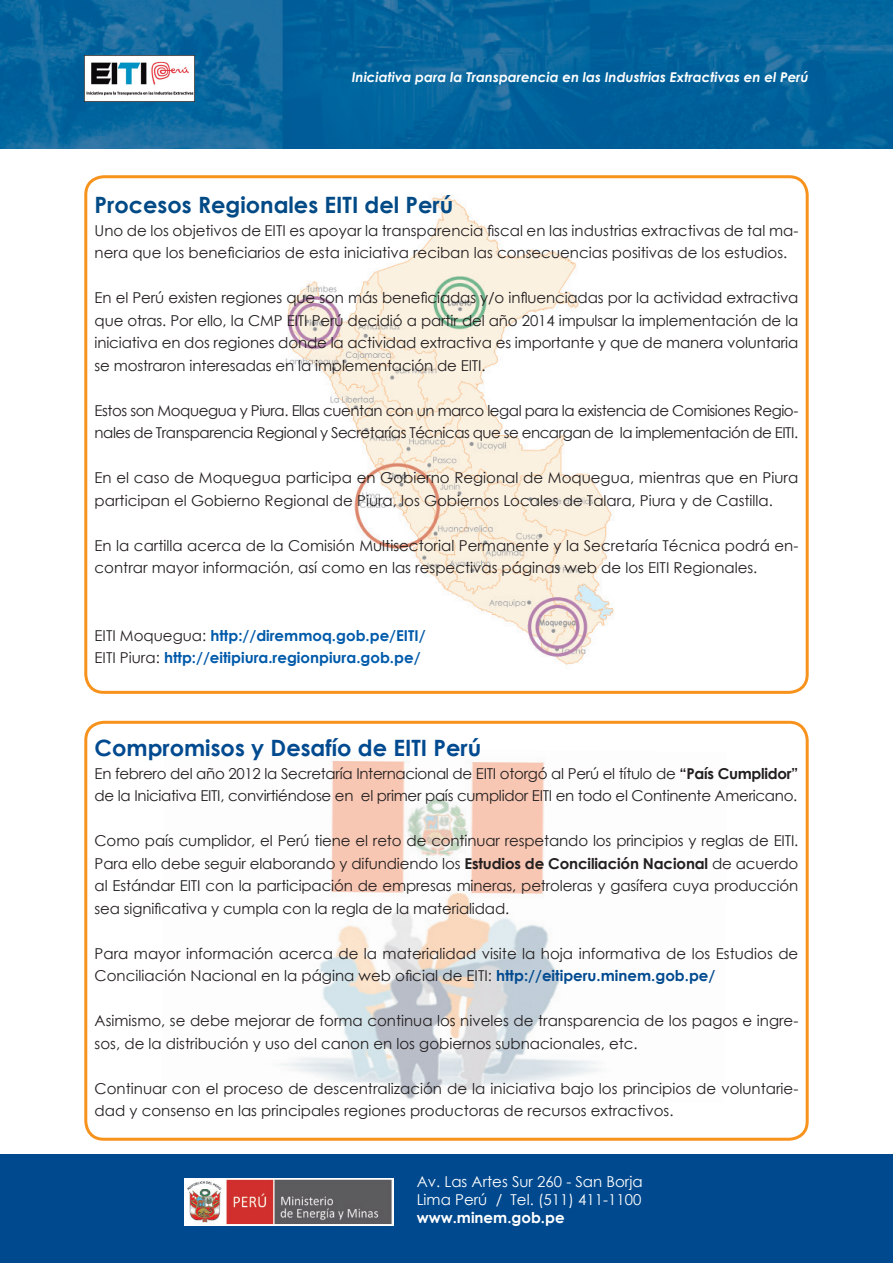
<style>
.page{position:relative;width:893px;height:1263px;background:#fff}
.page>*{position:absolute;margin:0;border:0;box-sizing:border-box;transform-origin:0 0}
.t1{font:700 22.5px "Century Gothic";color:#014a86}
.t2{font:700 22.5px "Century Gothic";color:#014a90}
.t3{font:15px/22.5px "Century Gothic";color:#231f20}
.t4{font:15px/22.5px "Century Gothic";letter-spacing:-.02em;color:#231f20}
.t5{font:15px/22.5px "Century Gothic";letter-spacing:-.03em;color:#231f20}
.t6{font:700 15px/22.5px "Century Gothic";color:#015aaa}
.t7{font:15px/18px "Century Gothic";color:#fff}
.t8{font:700 15px "Century Gothic";color:#fff}
.t9{font:italic 700 13.5px "Century Gothic";color:#fff}
.s1{font-weight:400;color:#231f20}
.s2{font-weight:700}
.s3{font-weight:700;color:#014a90}
</style>
<div class="page">
<img style="left:285px;top:195px;width:329px;height:471px">
<div style="left:84px;top:175px;width:725px;height:519px;border:3px solid #f7931d;border-radius:18px"></div>
<img style="left:281px;top:756px;width:318px;height:343px">
<div style="left:84px;top:721px;width:725px;height:420px;border:3px solid #f7931d;border-radius:18px"></div>
<img style="left:0;top:0;width:893px;height:148px">
<img style="left:85px;top:56px;width:110px;height:45px">
<div style="left:0;top:1154px;width:893px;height:109px;background:#01498e"></div>
<img style="left:185px;top:1179px;width:208px;height:46px">
<p class="t9" style="left:352px;top:68px;width:458px">Iniciativa para la Transparencia en las Industrias Extractivas en el Perú</p>
<h1 class="t1" style="left:95px;top:190px;width:360px">Procesos Regionales EITI del Perú</h1>
<p class="t3" style="left:95px;top:218px;width:705px">Uno de los objetivos de EITI es apoyar la transparencia fiscal en las industrias extractivas de tal ma&shy;nera que los beneficiarios de esta iniciativa reciban las consecuencias positivas de los estudios.</p>
<p class="t3" style="left:95px;top:286px;width:705px;text-align:justify">En el Perú existen regiones que son más beneficiadas y/o influenciadas por la actividad extractiva que otras. Por ello, la CMP EITI Perú decidió a partir del año 2014 impulsar la implementación de la iniciativa en dos regiones donde la actividad extractiva es importante y que de manera voluntaria se mostraron interesadas en la implementación de EITI.</p>
<p class="t5" style="left:95px;top:398px;width:705px">Estos son Moquegua y Piura. Ellas cuentan con un marco legal para la existencia de Comisiones Regio&shy;nales de Transparencia Regional y Secretarías Técnicas que se encargan de la implementación de EITI.</p>
<p class="t3" style="left:95px;top:466px;width:705px">En el caso de Moquegua participa en Gobierno Regional de Moquegua, mientras que en Piura participan el Gobierno Regional de Piura, los Gobiernos Locales de Talara, Piura y de Castilla.</p>
<p class="t3" style="left:95px;top:533px;width:705px">En la cartilla acerca de la Comisión Multisectorial Permanente y la Secretaría Técnica podrá en&shy;contrar mayor información, así como en las respectivas páginas web de los EITI Regionales.</p>
<p class="t6" style="left:95px;top:623px;width:332px"><span class="s1">EITI Moquegua:</span> http://diremmoq.gob.pe/EITI/<br><span class="s1">EITI Piura:</span> http://eitipiura.regionpiura.gob.pe/</p>
<h1 class="t2" style="left:95px;top:733px;width:388px">Compromisos y Desafío de EITI Perú</h1>
<p class="t4" style="left:95px;top:761px;width:705px">En febrero del año 2012 la Secretaría Internacional de EITI otorgó al Perú el título de <span class="s2">“País Cumplidor” </span>de la Iniciativa EITI, convirtiéndose en el primer país cumplidor EITI en todo el Continente Americano.</p>
<p class="t3" style="left:95px;top:829px;width:705px;text-align:justify">Como país cumplidor, el Perú tiene el reto de continuar respetando los principios y reglas de EITI.<br>Para ello debe seguir elaborando y difundiendo los <span class="s2">Estudios de Conciliación Nacional</span> de acuerdo al Estándar EITI con la participación de empresas mineras, petroleras y gasífera cuya producción sea significativa y cumpla con la regla de la materialidad.</p>
<p class="t3" style="left:95px;top:941px;width:705px">Para mayor información acerca de la materialidad visite la hoja informativa de los Estudios de<br>Conciliación Nacional en la página web oficial de EITI: <span class="s3">http://eitiperu.minem.gob.pe/</span></p>
<p class="t3" style="left:95px;top:1009px;width:705px">Asimismo, se debe mejorar de forma continua los niveles de transparencia de los pagos e ingre&shy;sos, de la distribución y uso del canon en los gobiernos subnacionales, etc.</p>
<p class="t3" style="left:95px;top:1076px;width:705px">Continuar con el proceso de descentralización de la iniciativa bajo los principios de voluntarie&shy;dad y consenso en las principales regiones productoras de recursos extractivos.</p>
<p class="t7" style="left:417px;top:1172px;width:228px">Av. Las Artes Sur 260 - San Borja<br>Lima Perú / Tel. (511) 411-1100</p>
<p class="t8" style="left:417px;top:1208px;width:149px">www.minem.gob.pe</p>
</div>
